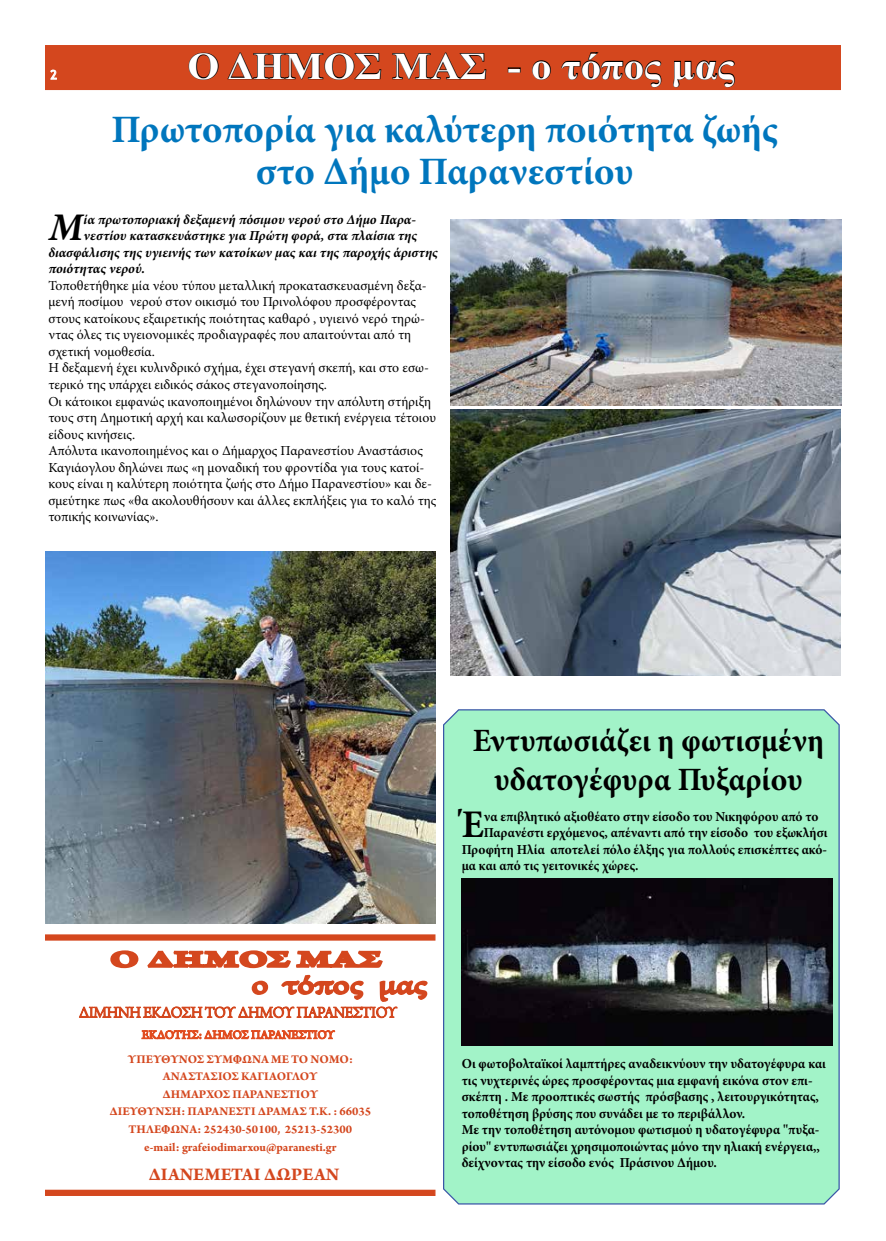
<style>
.page{position:relative;width:886px;height:1241px;background:#fff}
.page>*{position:absolute;margin:0;border:0;box-sizing:border-box;transform-origin:0 0}
.t1{font:italic 700 39.12px "Minion Pro";color:#000}
.t2{font:700 39.12px "Minion Pro";color:#000}
.t3{font:700 38.75px/42.5px "Minion Pro";color:#0076bd;text-align:center}
.t4{font:700 37.5px "Times New Roman";color:#fff;scale:1.09 1}
.t5{font:700 32.5px/39px "Minion Pro";color:#000;text-align:center}
.t6{font:700 18.75px "Arno Pro";letter-spacing:.005em;color:#d4471e}
.t7{font:13.75px/16.5px "Minion Pro";color:#000}
.t8{font:700 13.75px/16.5px "Minion Pro";color:#000}
.t9{font:italic 700 13.75px "Minion Pro";color:#000}
.t10{font:700 12.5px/17.5px "Arno Pro";color:#d4471e;text-align:center}
.t11{font:12.5px "Trebuchet MS";color:#fff}
</style>
<div class="page">
<div style="left:45px;top:45px;width:796px;height:45px;background:#d4471e"></div>
<svg style="left:50px;top:69px;width:7px;height:11px"></svg>
<svg style="left:188px;top:53px;width:31px;height:27px"></svg>
<svg style="left:227px;top:52px;width:155px;height:28px"></svg>
<svg style="left:392px;top:52px;width:95px;height:28px"></svg>
<div style="left:508px;top:67px;width:13px;height:5px;border:1px solid #000"></div>
<svg style="left:532px;top:60px;width:19px;height:20px"></svg>
<svg style="left:561px;top:52px;width:101px;height:36px"></svg>
<svg style="left:673px;top:60px;width:62px;height:28px"></svg>
<svg style="left:45px;top:934px;width:390px;height:6px"></svg>
<svg style="left:109px;top:922px;width:275px;height:29px"></svg>
<svg style="left:45px;top:1189px;width:390px;height:6px;background:#d95d39"></svg>
<svg style="left:79px;top:951px;width:349px;height:89px"></svg>
<img style="left:450px;top:220px;width:391px;height:185px">
<img style="left:450px;top:409px;width:391px;height:266px">
<img style="left:45px;top:551px;width:390px;height:371px">
<div style="left:443px;top:709px;width:397px;height:496px;background:#a2f3c8"></div>
<img style="left:461px;top:878px;width:371px;height:167px">
<p class="t11" style="left:50px;top:67px;width:8px">2</p>
<h3 class="t4" style="left:188px;top:40px;width:503px">Ο ΔΗΜΟΣ ΜΑΣ - ο τόπος μας</h3>
<h2 class="t3" style="left:111px;top:107px;width:668px">Πρωτοπορία για καλύτερη ποιότητα ζωής στο Δήμο Παρανεστίου</h2>
<h1 class="t1" style="left:49px;top:200px;width:36px">Μ</h1>
<p class="t9" style="left:84px;top:210px;width:334px">ία πρωτοποριακή δεξαμενή πόσιμου νερού στο Δήμο Παρα-</p>
<p class="t9" style="left:84px;top:226px;width:335px">νεστίου κατασκευάστηκε για Πρώτη φορά, στα πλαίσια της</p>
<p class="t9" style="left:48px;top:243px;width:391px">διασφάλισης της υγιεινής των κατοίκων μας και της παροχής άριστης</p>
<p class="t9" style="left:48px;top:259px;width:98px">ποιότητας νερού.</p>
<p class="t7" style="left:48px;top:277px;width:390px">Τοποθετήθηκε μία νέου τύπου μεταλλική προκατασκευασμένη δεξα&shy;μενή ποσίμου νερού στον οικισμό του Πρινολόφου προσφέροντας στους κατοίκους εξαιρετικής ποιότητας καθαρό , υγιεινό νερό τηρώ&shy;ντας όλες τις υγειονομικές προδιαγραφές που απαιτούνται από τη σχετική νομοθεσία.<br>Η δεξαμενή έχει κυλινδρικό σχήμα, έχει στεγανή σκεπή, και στο εσω&shy;τερικό της υπάρχει ειδικός σάκος στεγανοποίησης.<br>Οι κάτοικοι εμφανώς ικανοποιημένοι δηλώνουν την απόλυτη στήριξη τους στη Δημοτική αρχή και καλωσορίζουν με θετική ενέργεια τέτοιου είδους κινήσεις.<br>Απόλυτα ικανοποιημένος και ο Δήμαρχος Παρανεστίου Αναστάσιος Καγιάογλου δηλώνει πως «η μοναδική του φροντίδα για τους κατοί&shy;κους είναι η καλύτερη ποιότητα ζωής στο Δήμο Παρανεστίου» και δε&shy;σμεύτηκε πως «θα ακολουθήσουν και άλλες εκπλήξεις για το καλό της τοπικής κοινωνίας».</p>
<p class="t10" style="left:109px;top:1050px;width:263px">ΥΠΕΥΘΥΝΟΣ ΣΥΜΦΩΝΑ ΜΕ ΤΟ ΝΟΜΟ:<br>ΑΝΑΣΤΑΣΙΟΣ ΚΑΓΙΑΟΓΛΟΥ<br>ΔΗΜΑΡΧΟΣ ΠΑΡΑΝΕΣΤΙΟΥ<br>ΔΙΕΥΘΥΝΣΗ: ΠΑΡΑΝΕΣΤΙ ΔΡΑΜΑΣ Τ.Κ. : 66035<br>ΤΗΛΕΦΩΝΑ: 252430-50100, 25213-52300 e-mail: grafeiodimarxou@paranesti.gr</p>
<h3 class="t6" style="left:148px;top:1162px;width:192px">ΔΙΑΝΕΜΕΤΑΙ ΔΩΡΕΑΝ</h3>
<h3 class="t5" style="left:473px;top:720px;width:353px">Εντυπωσιάζει η φωτισμένη υδατογέφυρα Πυξαρίου</h3>
<h1 class="t2" style="left:462px;top:796px;width:24px">Έ</h1>
<p class="t8" style="left:484px;top:807px;width:336px">να επιβλητικό αξιοθέατο στην είσοδο του Νικηφόρου από το</p>
<p class="t8" style="left:484px;top:824px;width:345px">Παρανέστι ερχόμενος, απέναντι από την είσοδο του εξωκλήσι</p>
<p class="t8" style="left:462px;top:840px;width:367px">Προφήτη Ηλία αποτελεί πόλο έλξης για πολλούς επισκέπτες ακό-</p>
<p class="t8" style="left:462px;top:857px;width:178px">μα και από τις γειτονικές χώρες.</p>
<p class="t8" style="left:462px;top:1055px;width:366px">Οι φωτοβολταϊκοί λαμπτήρες αναδεικνύουν την υδατογέφυρα και τις νυχτερινές ώρες προσφέροντας μια εμφανή εικόνα στον επι&shy;σκέπτη . Με προοπτικές σωστής πρόσβασης , λειτουργικότητας, τοποθέτηση βρύσης που συνάδει με το περιβάλλον.<br>Με την τοποθέτηση αυτόνομου φωτισμού η υδατογέφυρα "πυξα&shy;ρίου" εντυπωσιάζει χρησιμοποιώντας μόνο την ηλιακή ενέργεια,, δείχνοντας την είσοδο ενός Πράσινου Δήμου.</p>
</div>
